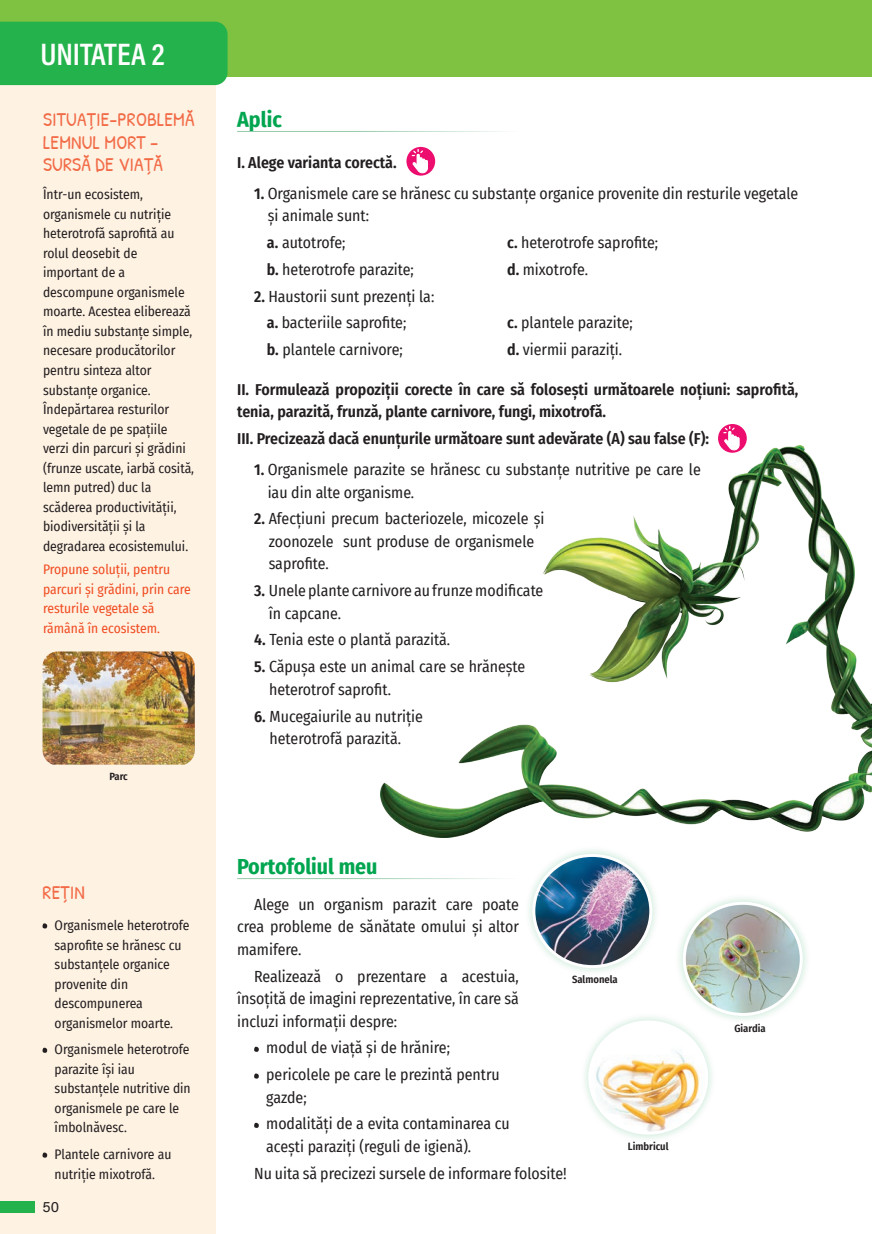
<style>
.page{position:relative;width:872px;height:1234px;background:#fff}
.page>*{position:absolute;margin:0;border:0;box-sizing:border-box;transform-origin:0 0}
.t1{font:600 31.35px "Acumin Pro Cond";color:#fff}
.t2{font:700 21.75px "Fira Sans Condensed";color:#00a54f}
.t3{font:19.5px/22.5px "Patrick Hand";letter-spacing:.01em;color:#f26b47}
.t4{font:15.75px/22.5px "Fira Sans Condensed";color:#231f20}
.t5{font:600 15.75px/22.5px "Fira Sans Condensed";color:#231f20}
.t6{font:15px "Acumin Pro";color:#231f20}
.t7{font:13.5px/19.5px "Fira Sans Condensed";color:#231f20}
.t8{font:13.5px/19.5px "Fira Sans Condensed";color:#f04d22}
.t9{font:600 10.5px "Fira Sans Condensed";color:#231f20}
.s1{font-weight:600}
</style>
<div class="page">
<div style="left:0;top:64px;width:216px;height:1169px;background:#fef2e3"></div>
<div style="left:0;top:0;width:872px;height:77px;background:#7fc241"></div>
<div style="left:0;top:22px;width:227px;height:63px;background:#23b24b"></div>
<div style="left:0;top:1200px;width:35px;height:12px;background:#23b24b"></div>
<hr style="left:237px;top:131px;width:282px;height:1px;background:#94caa8">
<img style="left:380px;top:446px;width:492px;height:391px">
<hr style="left:237px;top:878px;width:282px;height:1px;background:#94caa8">
<svg style="left:254px;top:1046px;width:5px;height:5px"></svg>
<svg style="left:254px;top:1073px;width:5px;height:5px"></svg>
<svg style="left:254px;top:1122px;width:5px;height:5px"></svg>
<div style="left:523px;top:844px;width:138px;height:132px;background:#00974a;opacity:.25"></div>
<img style="left:534px;top:855px;width:117px;height:111px">
<div style="left:532px;top:853px;width:120px;height:114px;border:3px solid #fff;border-radius:50%"></div>
<div style="left:674px;top:892px;width:137px;height:132px;background:#00974a;opacity:.25"></div>
<img style="left:684px;top:903px;width:117px;height:111px">
<div style="left:683px;top:901px;width:119px;height:114px;border:3px solid #fff;border-radius:50%"></div>
<div style="left:579px;top:1011px;width:138px;height:131px;background:#00974a;opacity:.25"></div>
<img style="left:590px;top:1021px;width:116px;height:111px">
<div style="left:588px;top:1020px;width:120px;height:114px;border:3px solid #fff;border-radius:50%"></div>
<img style="left:43px;top:651px;width:152px;height:113px">
<svg style="left:43px;top:923px;width:4px;height:5px"></svg>
<svg style="left:43px;top:1047px;width:4px;height:5px"></svg>
<svg style="left:43px;top:1152px;width:4px;height:5px"></svg>
<svg style="left:406px;top:147px;width:29px;height:29px"></svg>
<svg style="left:412px;top:149px;width:16px;height:24px"></svg>
<div style="left:718px;top:424px;width:28px;height:28px;background:#ec0d6e;border-radius:50%"></div>
<svg style="left:723px;top:426px;width:16px;height:24px"></svg>
<h1 class="t1" style="left:40px;top:34px;width:126px">UNITATEA 2</h1>
<p class="t3" style="left:43px;top:108px;width:153px">SITUAȚIE-PROBLEMĂ<br>LEMNUL MORT –<br>SURSĂ DE VIAȚĂ</p>
<p class="t7" style="left:43px;top:184px;width:153px">Într-un ecosistem, organismele cu nutriție heterotrofă saprofită au rolul deosebit de important de a descompune organismele moarte. Acestea eliberează în mediu substanțe simple, necesare producătorilor pentru sinteza altor substanțe organice.<br>Îndepărtarea resturilor vegetale de pe spațiile verzi din parcuri și grădini (frunze uscate, iarbă cosită, lemn putred) duc la scăderea productivității, biodiversității și la degradarea ecosistemului.</p>
<p class="t8" style="left:43px;top:559px;width:149px">Propune soluții, pentru parcuri și grădini, prin care resturile vegetale să rămână în ecosistem.</p>
<p class="t9" style="left:109px;top:767px;width:20px">Parc</p>
<p class="t3" style="left:43px;top:880px;width:44px">REȚIN</p>
<p class="t7" style="left:55px;top:914px;width:136px">Organismele heterotrofe saprofite se hrănesc cu substanțele organice provenite din descompunerea organismelor moarte.</p>
<p class="t7" style="left:55px;top:1039px;width:138px">Organismele heterotrofe parazite își iau substanțele nutritive din organismele pe care le îmbolnăvesc.</p>
<p class="t7" style="left:55px;top:1143px;width:118px">Plantele carnivore au nutriție mixotrofă.</p>
<p class="t6" style="left:43px;top:1196px;width:18px">50</p>
<h2 class="t2" style="left:237px;top:101px;width:46px">Aplic</h2>
<p class="t5" style="left:237px;top:150px;width:161px">I. Alege varianta corectă.</p>
<p class="t4" style="left:268px;top:181px;width:532px;text-indent:-14px"><span class="s1">1.</span> Organismele care se hrănesc cu substanțe organice provenite din resturile vegetale și animale sunt:</p>
<p class="t4" style="left:267px;top:231px;width:80px"><span class="s1">a.</span> autotrofe;</p>
<p class="t4" style="left:507px;top:231px;width:153px"><span class="s1">c.</span> heterotrofe saprofite;</p>
<p class="t4" style="left:267px;top:257px;width:148px"><span class="s1">b.</span> heterotrofe parazite;</p>
<p class="t4" style="left:507px;top:257px;width:82px"><span class="s1">d.</span> mixotrofe.</p>
<p class="t4" style="left:267px;top:282px;width:169px;line-height:26.7px;text-indent:-13px"><span class="s1">2.</span> Haustorii sunt prezenți la: <span class="s1">a.</span> bacteriile saprofite;</p>
<p class="t4" style="left:507px;top:311px;width:127px"><span class="s1">c.</span> plantele parazite;</p>
<p class="t4" style="left:267px;top:338px;width:137px"><span class="s1">b.</span> plantele carnivore;</p>
<p class="t4" style="left:507px;top:338px;width:116px"><span class="s1">d.</span> viermii paraziți.</p>
<p class="t5" style="left:237px;top:377px;width:563px">II. Formulează propoziții corecte în care să folosești următoarele noțiuni: saprofită, tenia, parazită, frunză, plante carnivore, fungi, mixotrofă.</p>
<p class="t5" style="left:237px;top:426px;width:473px">III. Precizează dacă enunțurile următoare sunt adevărate (A) sau false (F):</p>
<p class="t4" style="left:268px;top:458px;width:434px;text-indent:-14px"><span class="s1">1.</span> Organismele parazite se hrănesc cu substanțe nutritive pe care le iau din alte organisme.</p>
<p class="t4" style="left:269px;top:507px;width:277px;text-indent:-15px"><span class="s1">2.</span> Afecțiuni precum bacteriozele, micozele și zoonozele sunt produse de organismele saprofite.</p>
<p class="t4" style="left:269px;top:579px;width:276px;text-indent:-15px"><span class="s1">3.</span> Unele plante carnivore au frunze modificate în capcane.</p>
<p class="t4" style="left:254px;top:628px;width:197px"><span class="s1">4.</span> Tenia este o plantă parazită.</p>
<p class="t4" style="left:269px;top:655px;width:258px;text-indent:-15px"><span class="s1">5.</span> Căpușa este un animal care se hrănește heterotrof saprofit.</p>
<p class="t4" style="left:254px;top:704px;width:170px;text-align:center"><span class="s1">6.</span> Mucegaiurile au nutriție heterotrofă parazită.</p>
<h2 class="t2" style="left:237px;top:847px;width:142px">Portofoliul meu</h2>
<p class="t4" style="left:237px;top:892px;width:283px;text-align:justify;text-indent:17px">Alege un organism parazit care poate crea probleme de sănătate omului și altor mamifere.</p>
<p class="t4" style="left:237px;top:964px;width:283px;text-align:justify;text-indent:17px">Realizează o prezentare a acestuia, însoțită de imagini reprezentative, în care să incluzi informații despre:</p>
<p class="t4" style="left:266px;top:1033px;width:235px;line-height:26.7px">modul de viață și de hrănire; pericolele pe care le prezintă pentru</p>
<p class="t4" style="left:266px;top:1083px;width:245px;line-height:26.7px">gazde;<br>modalități de a evita contaminarea cu</p>
<p class="t4" style="left:254px;top:1132px;width:314px;line-height:26.7px;text-indent:12px">acești paraziți (reguli de igienă).<br>Nu uita să precizezi sursele de informare folosite!</p>
<p class="t9" style="left:572px;top:970px;width:47px">Salmonela</p>
<p class="t9" style="left:628px;top:1137px;width:42px">Limbricul</p>
<p class="t9" style="left:734px;top:1019px;width:33px">Giardia</p>
</div>
